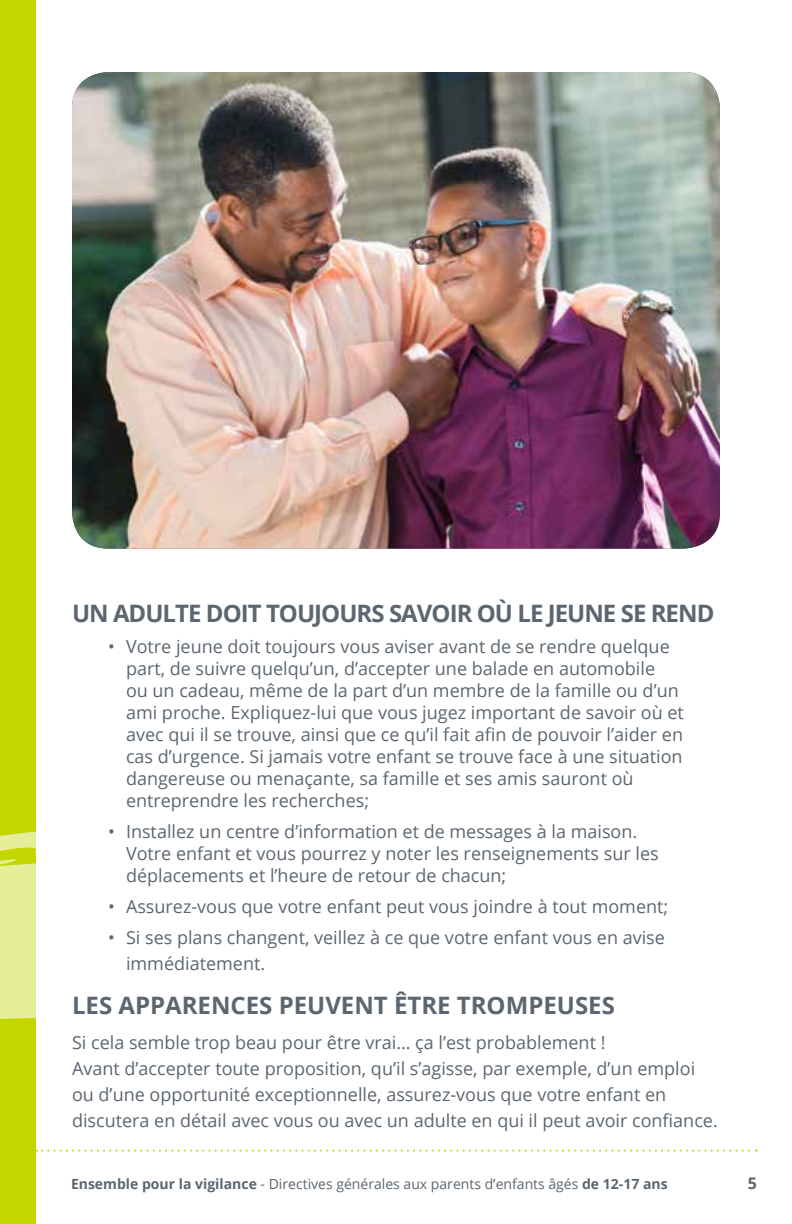
<style>
.page{position:relative;width:792px;height:1224px;background:#fff}
.page>*{position:absolute;margin:0;border:0;box-sizing:border-box;transform-origin:0 0}
.t1{font:700 24px "Open Sans";letter-spacing:-.04em;color:#5c6670}
.t2{font:700 24px "Open Sans";color:#5c6670}
.t3{font:18px/22px "Open Sans";color:#5c6670}
.t4{font:700 16px "Open Sans";color:#5c6670}
.t5{font:14px "Open Sans";color:#5c6670}
.s1{font-weight:700}
</style>
<div class="page">
<div style="left:0;top:0;width:35px;height:1224px;background:#c4d600"></div>
<svg style="left:0;top:795px;width:758px;height:363px"></svg>
<svg style="left:392px;top:797px;width:26px;height:4px"></svg>
<svg style="left:441px;top:795px;width:317px;height:37px"></svg>
<svg style="left:214px;top:803px;width:162px;height:35px"></svg>
<svg style="left:391px;top:836px;width:28px;height:1px"></svg>
<svg style="left:0;top:859px;width:19px;height:7px"></svg>
<svg style="left:95px;top:866px;width:14px;height:8px"></svg>
<svg style="left:0;top:878px;width:48px;height:10px"></svg>
<img style="left:72px;top:72px;width:648px;height:477px">
<h1 class="t1" style="left:72px;top:597px;width:644px">UN ADULTE DOIT TOUJOURS SAVOIR OÙ LE JEUNE SE REND</h1>
<p class="t3" style="left:126px;top:635px;width:559px;text-indent:-18px">• Votre jeune doit toujours vous aviser avant de se rendre quelque part, de suivre quelqu’un, d’accepter une balade en automobile<br>ou un cadeau, même de la part d’un membre de la famille ou d’un ami proche. Expliquez-lui que vous jugez important de savoir où et avec qui il se trouve, ainsi que ce qu’il fait afin de pouvoir l’aider en cas d’urgence. Si jamais votre enfant se trouve face à une situation dangereuse ou menaçante, sa famille et ses amis sauront où entreprendre les recherches;</p>
<p class="t3" style="left:126px;top:820px;width:534px;text-indent:-18px">• Installez un centre d’information et de messages à la maison.<br>Votre enfant et vous pourrez y noter les renseignements sur les déplacements et l’heure de retour de chacun;</p>
<p class="t3" style="left:108px;top:895px;width:562px">• Assurez-vous que votre enfant peut vous joindre à tout moment;</p>
<p class="t3" style="left:126px;top:924px;width:541px;line-height:26px;text-indent:-18px">• Si ses plans changent, veillez à ce que votre enfant vous en avise immédiatement.</p>
<h1 class="t2" style="left:72px;top:989px;width:544px">LES APPARENCES PEUVENT ÊTRE TROMPEUSES</h1>
<p class="t3" style="left:72px;top:1029px;width:647px;line-height:26px">Si cela semble trop beau pour être vrai… ça l’est probablement !<br>Avant d’accepter toute proposition, qu’il s’agisse, par exemple, d’un emploi ou d’une opportunité exceptionnelle, assurez-vous que votre enfant en discutera en détail avec vous ou avec un adulte en qui il peut avoir confiance.</p>
<p class="t5" style="left:71px;top:1174px;width:598px"><span class="s1">Ensemble pour la vigilance</span> - Directives générales aux parents d’enfants âgés <span class="s1">de 12-17 ans</span></p>
<p class="t4" style="left:748px;top:1172px;width:11px">5</p>
</div>
